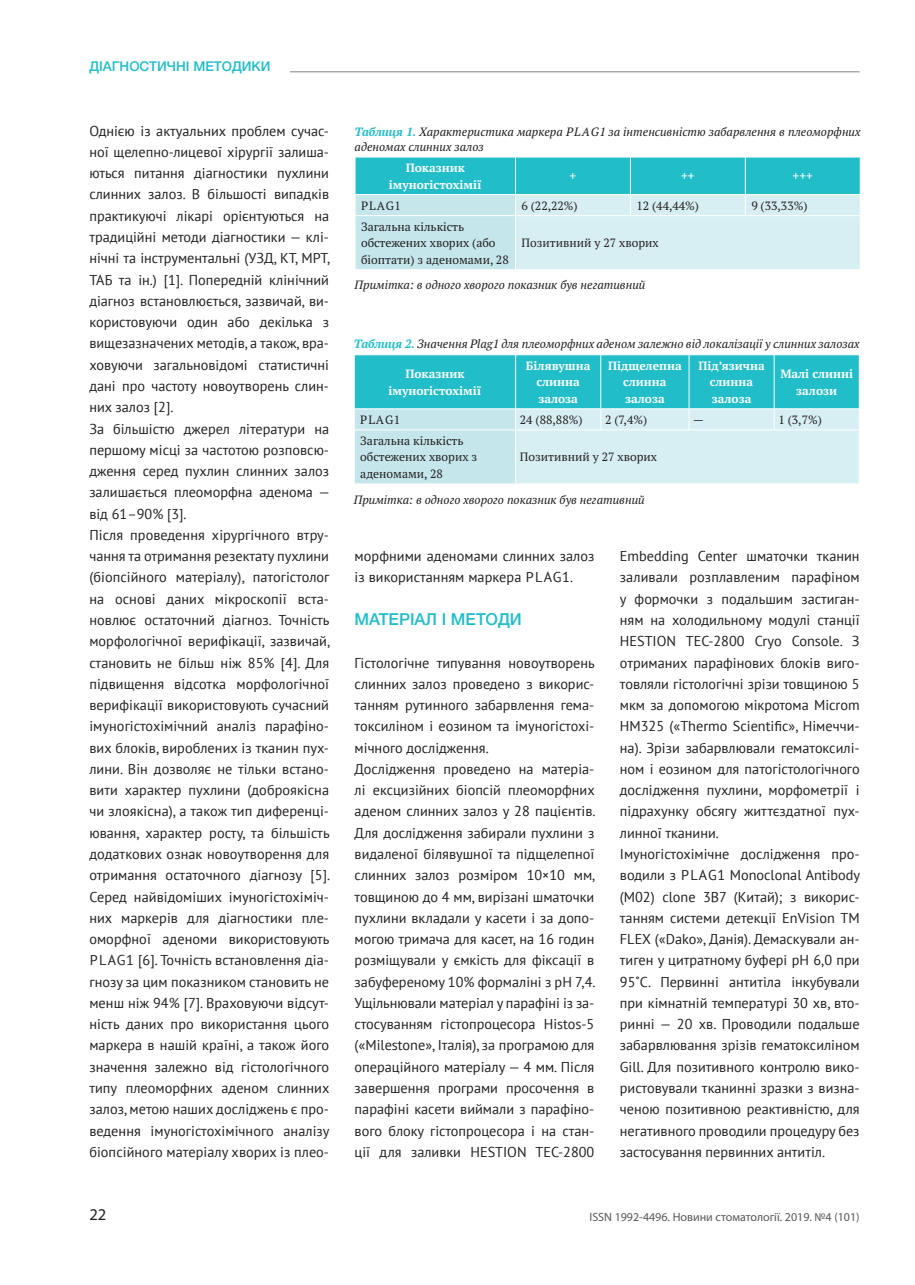
<style>
.page{position:relative;width:915px;height:1285px;background:#fff}
.page>*{position:absolute;margin:0;border:0;box-sizing:border-box;transform-origin:0 0}
._06_Підзаголовок{font:500 16.5px "Helvetica Neue LTW1 G";color:#21bdc9}
.t1{font:16.5px "Myriad Pro";color:#231f20}
._08_Текст{font:14.25px/21.3px "PT Sans";color:#231f20;text-align:justify}
.t2{font:500 13.5px "Helvetica Neue LTW1 G";color:#21bdc9}
._09_Таблиця{font:12px/16.5px "PT Serif";color:#231f20}
._15_Малюнок_BL_bN{font:italic 12px/15px "PT Serif";color:#231f20}
._09_Таблиця_Head_Wit{font:700 12px/16.5px "PT Serif";color:#fff;text-align:center}
._15_Tabl_primrtki{font:italic 12px "PT Serif";color:#231f20}
.t3{font:12px "Myriad Pro";color:#57585a}
.s1{font-weight:700;color:#21bdc9}
</style>
<div class="page">
<hr style="left:89px;top:71px;width:770px;height:1px;background:#808285">
<div style="left:89px;top:53px;width:201px;height:28px;background:#fff"></div>
<svg style="left:355px;top:157px;width:505px;height:112px;background:#98dde3"></svg>
<hr style="left:515px;top:215px;width:115px;height:1px;background:#fff">
<hr style="left:515px;top:216px;width:1px;height:53px;background:#fff">
<hr style="left:630px;top:215px;width:115px;height:1px;background:#fff">
<hr style="left:745px;top:215px;width:115px;height:1px;background:#fff">
<hr style="left:859px;top:216px;width:1px;height:53px;background:#fff">
<svg style="left:354px;top:355px;width:505px;height:129px;background:#89d9e0"></svg>
<hr style="left:515px;top:429px;width:85px;height:1px;background:#fff">
<hr style="left:515px;top:430px;width:1px;height:53px;background:#fff">
<hr style="left:600px;top:429px;width:88px;height:1px;background:#fff">
<hr style="left:688px;top:429px;width:85px;height:1px;background:#fff">
<hr style="left:773px;top:429px;width:86px;height:1px;background:#fff">
<hr style="left:858px;top:430px;width:1px;height:53px;background:#fff">
<hr style="left:515px;top:483px;width:85px;height:1px;background:#fff">
<hr style="left:600px;top:483px;width:88px;height:1px;background:#fff">
<hr style="left:688px;top:483px;width:85px;height:1px;background:#fff">
<hr style="left:773px;top:483px;width:86px;height:1px;background:#fff">
<p class="t2" style="left:89px;top:58px;width:182px">ДІАГНОСТИЧНІ МЕТОДИКИ</p>
<p class="_08_Текст" style="left:89px;top:120px;width:242px">Однією із актуальних проблем сучас&shy;ної щелепно-лицевої хірургії залиша&shy;ються питання діагностики пухлини слинних залоз. В більшості випадків практикуючі лікарі орієнтуються на традиційні методи діагностики — клі&shy;нічні та інструментальні (УЗД, КТ, МРТ, ТАБ та ін.) [1]. Попередній клінічний діагноз встановлюється, зазвичай, ви&shy;користовуючи один або декілька з вищезазначених методів, а також, вра&shy;ховуючи загальновідомі статистичні дані про частоту новоутворень слин&shy;них залоз [2].</p>
<p class="_08_Текст" style="left:89px;top:417px;width:242px">За більшістю джерел літератури на першому місці за частотою розповсю&shy;дження серед пухлин слинних залоз залишається плеоморфна аденома — від 61–90% [3].</p>
<p class="_08_Текст" style="left:89px;top:524px;width:242px">Після проведення хірургічного втру&shy;чання та отримання резектату пухлини (біопсійного матеріалу), патогістолог на основі даних мікроскопії вста&shy;новлює остаточний діагноз. Точність морфологічної верифікації, зазвичай, становить не більш ніж 85% [4]. Для підвищення відсотка морфологічної верифікації використовують сучасний імуногістохімічний аналіз парафіно&shy;вих блоків, вироблених із тканин пух&shy;лини. Він дозволяє не тільки встано&shy;вити характер пухлини (доброякісна чи злоякісна), а також тип диференці&shy;ювання, характер росту, та більшість додаткових ознак новоутворення для отримання остаточного діагнозу [5].<br>Серед найвідоміших імуногістохіміч&shy;них маркерів для діагностики пле&shy;оморфної аденоми використовують PLAG1 [6]. Точність встановлення діа&shy;гнозу за цим показником становить не менш ніж 94% [7]. Враховуючи відсут&shy;ність даних про використання цього маркера в нашій країні, а також його значення залежно від гістологічного типу плеоморфних аденом слинних залоз, метою наших досліджень є про&shy;ведення імуногістохімічного аналізу біопсійного матеріалу хворих із плео-</p>
<p class="_15_Малюнок_BL_bN" style="left:354px;top:124px;width:507px"><span class="s1">Таблиця 1.</span> Характеристика маркера PLAG1 за інтенсивністю забарвлення в плеоморфних аденомах слинних залоз</p>
<p class="_09_Таблиця_Head_Wit" style="left:389px;top:159px;width:94px">Показник імуногістохімії</p>
<p class="_09_Таблиця_Head_Wit" style="left:569px;top:168px;width:8px">+</p>
<p class="_09_Таблиця_Head_Wit" style="left:680px;top:168px;width:15px">++</p>
<p class="_09_Таблиця_Head_Wit" style="left:792px;top:168px;width:22px">+++</p>
<p class="_09_Таблиця" style="left:361px;top:197px;width:41px">PLAG1</p>
<p class="_09_Таблиця" style="left:521px;top:197px;width:58px">6 (22,22%)</p>
<p class="_09_Таблиця" style="left:636px;top:197px;width:64px">12 (44,44%)</p>
<p class="_09_Таблиця" style="left:751px;top:197px;width:58px">9 (33,33%)</p>
<p class="_09_Таблиця" style="left:361px;top:218px;width:149px">Загальна кількість обстежених хворих (або біоптати) з аденомами, 28</p>
<p class="_09_Таблиця" style="left:521px;top:234px;width:139px">Позитивний у 27 хворих</p>
<p class="_15_Tabl_primrtki" style="left:354px;top:277px;width:292px">Примітка: в одного хворого показник був негативний</p>
<p class="_15_Малюнок_BL_bN" style="left:354px;top:336px;width:507px"><span class="s1">Таблиця 2.</span> Значення Plag1 для плеоморфних аденом залежно від локалізації у слинних залозах</p>
<p class="_09_Таблиця_Head_Wit" style="left:388px;top:365px;width:94px">Показник імуногістохімії</p>
<p class="_09_Таблиця_Head_Wit" style="left:525px;top:357px;width:66px">Білявушна слинна залоза</p>
<p class="_09_Таблиця_Head_Wit" style="left:608px;top:357px;width:75px">Підщелепна слинна залоза</p>
<p class="_09_Таблиця_Head_Wit" style="left:698px;top:357px;width:68px">Під’язична слинна залоза</p>
<p class="_09_Таблиця_Head_Wit" style="left:780px;top:365px;width:74px">Малі слинні залози</p>
<p class="_09_Таблиця" style="left:360px;top:411px;width:41px">PLAG1</p>
<p class="_09_Таблиця" style="left:519px;top:411px;width:64px">24 (88,88%)</p>
<p class="_09_Таблиця" style="left:604px;top:411px;width:44px">2 (7,4%)</p>
<p class="_09_Таблиця" style="left:693px;top:411px;width:12px">—</p>
<p class="_09_Таблиця" style="left:778px;top:411px;width:45px">1 (3,7%)</p>
<p class="_09_Таблиця" style="left:360px;top:432px;width:118px">Загальна кількість обстежених хворих з аденомами, 28</p>
<p class="_09_Таблиця" style="left:519px;top:448px;width:139px">Позитивний у 27 хворих</p>
<p class="_15_Tabl_primrtki" style="left:354px;top:491px;width:292px">Примітка: в одного хворого показник був негативний</p>
<p class="_08_Текст" style="left:354px;top:545px;width:241px">морфними аденомами слинних залоз із використанням маркера PLAG1.</p>
<p class="_06_Підзаголовок" style="left:354px;top:609px;width:169px">МАТЕРІАЛ І МЕТОДИ</p>
<p class="_08_Текст" style="left:354px;top:651px;width:242px">Гістологічне типування новоутворень слинних залоз проведено з викорис&shy;танням рутинного забарвлення гема&shy;токсиліном і еозином та імуногістохі&shy;мічного дослідження.</p>
<p class="_08_Текст" style="left:354px;top:757px;width:242px">Дослідження проведено на матеріа&shy;лі ексцизійних біопсій плеоморфних аденом слинних залоз у 28 пацієнтів.<br>Для дослідження забирали пухлини з видаленої білявушної та підщелепної слинних залоз розміром 10×10 мм, товщиною до 4 мм, вирізані шматочки пухлини вкладали у касети і за допо&shy;могою тримача для касет, на 16 годин розміщували у ємкість для фіксації в забуференому 10% формаліні з pH 7,4.<br>Ущільнювали матеріал у парафіні із за&shy;стосуванням гістопроцесора Histos-5 («Milestone», Італія), за програмою для операційного матеріалу — 4 мм. Після завершення програми просочення в парафіні касети виймали з парафіно&shy;вого блоку гістопроцесора і на стан&shy;ції для заливки HESTION TEC-2800</p>
<p class="_08_Текст" style="left:619px;top:545px;width:241px">Embedding Center шматочки тканин заливали розплавленим парафіном у формочки з подальшим застиган&shy;ням на холодильному модулі станції HESTION TEC-2800 Cryo Console. З отриманих парафінових блоків виго&shy;товляли гістологічні зрізи товщиною 5 мкм за допомогою мікротома Microm НМ325 («Thermo Scientific», Німеччи&shy;на). Зрізи забарвлювали гематоксилі&shy;ном і еозином для патогістологічного дослідження пухлини, морфометрії і підрахунку обсягу життєздатної пух&shy;линної тканини.</p>
<p class="_08_Текст" style="left:619px;top:842px;width:242px">Імуногістохімічне дослідження про&shy;водили з PLAG1 Monoclonal Antibody (M02) clone 3B7 (Китай); з викорис&shy;танням системи детекції EnVision TM FLEX («Dako», Данія). Демаскували ан&shy;тиген у цитратному буфері pH 6,0 при 95˚С. Первинні антитіла інкубували при кімнатній температурі 30 хв, вто&shy;ринні — 20 хв. Проводили подальше забарвлювання зрізів гематоксиліном Gill. Для позитивного контролю вико&shy;ристовували тканинні зразки з визна&shy;ченою позитивною реактивністю, для негативного проводили процедуру без застосування первинних антитіл.</p>
<p class="t1" style="left:89px;top:1203px;width:18px">22</p>
<p class="t3" style="left:589px;top:1208px;width:271px">ISSN 1992-4496. Новини стоматології. 2019. №4 (101)</p>
</div>
